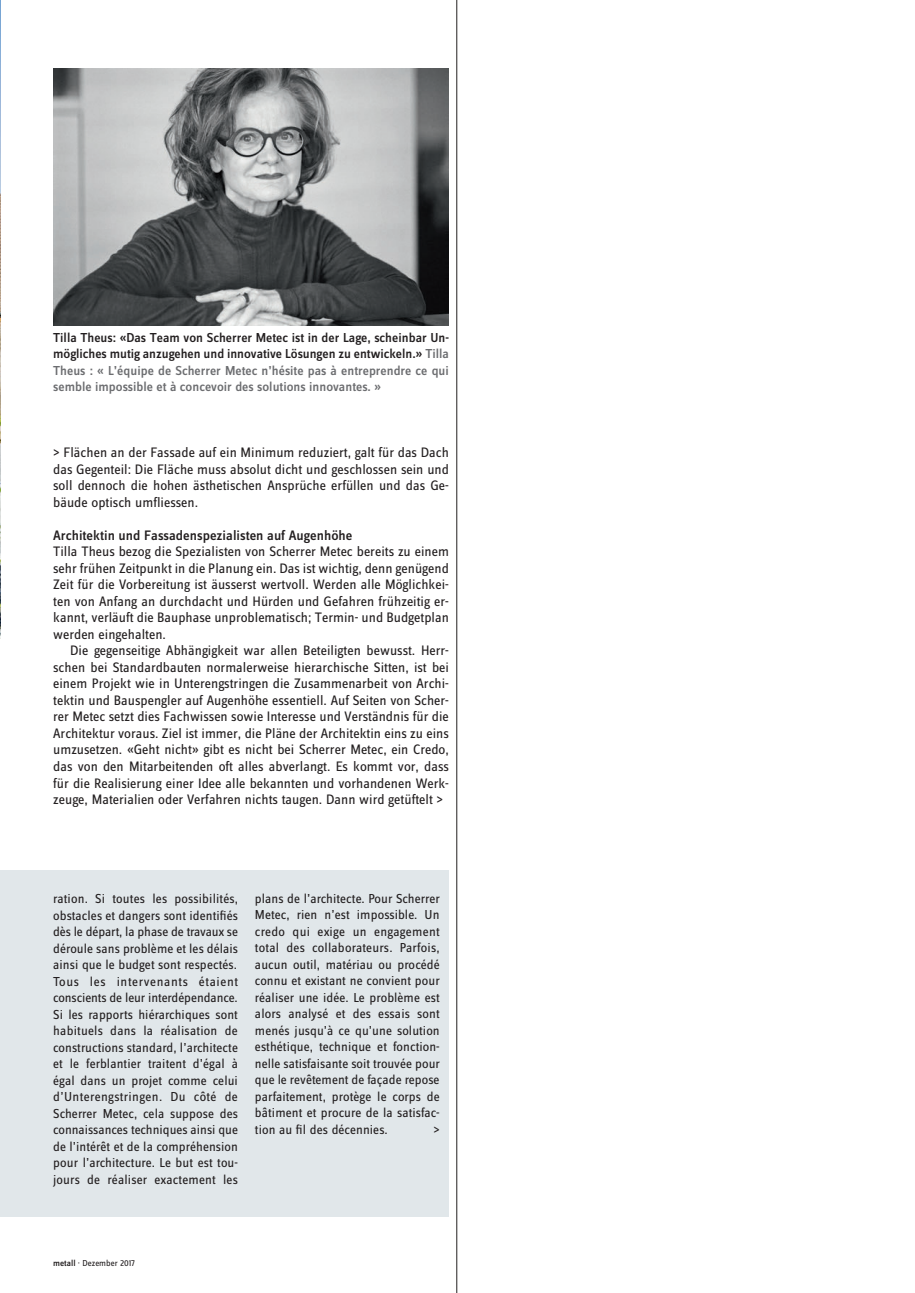
<style>
.page{position:relative;width:915px;height:1293px;background:#fff}
.page>*{position:absolute;margin:0;border:0;box-sizing:border-box;transform-origin:0 0}
.DE_Grundtext_o_EZ{font:14.25px/16.5px "Zine Sans Dis";color:#231f20;text-align:justify}
.DE_Grundtext_o_EZ-2{font:500 14.25px "Zine Sans Dis";color:#231f20}
.FR_Grundtext_ohne_EZ{font:13.5px/16.5px "Zine Sans Dis";letter-spacing:.005em;color:#231f20;text-align:justify}
.DE_Legende_9__medium{font:500 13.5px/16.5px "Zine Sans Dis";color:#231f20;text-align:justify}
.t1{font:9px "Zine Sans Dis";color:#231f20}
.s1{color:#6c6d70}
.s2{font-weight:500}
</style>
<div class="page">
<div style="left:0;top:870px;width:449px;height:346px;background:#e1e7ea"></div>
<img style="left:0;top:0;width:1px;height:639px">
<img style="left:53px;top:68px;width:396px;height:257px">
<hr style="left:456px;top:0;width:1px;height:1293px;background:#231f20">
<p class="DE_Legende_9__medium" style="left:53px;top:330px;width:397px">Tilla Theus: «Das Team von Scherrer Metec ist in der Lage, scheinbar Un&shy;mögliches mutig anzugehen und innovative Lösungen zu entwickeln.» <span class="s1">Tilla Theus : « L’équipe de Scherrer Metec n’hésite pas à entreprendre ce qui semble impossible et à concevoir des solutions innovantes. »</span></p>
<p class="DE_Grundtext_o_EZ" style="left:53px;top:445px;width:397px">&gt; Flächen an der Fassade auf ein Minimum reduziert, galt für das Dach das Gegenteil: Die Fläche muss absolut dicht und geschlossen sein und soll dennoch die hohen ästhetischen Ansprüche erfüllen und das Ge&shy;bäude optisch umfliessen.</p>
<p class="DE_Grundtext_o_EZ-2" style="left:53px;top:528px;width:300px">Architektin und Fassadenspezialisten auf Augenhöhe</p>
<p class="DE_Grundtext_o_EZ" style="left:53px;top:544px;width:397px">Tilla Theus bezog die Spezialisten von Scherrer Metec bereits zu einem sehr frühen Zeitpunkt in die Planung ein. Das ist wichtig, denn genügend Zeit für die Vorbereitung ist äusserst wertvoll. Werden alle Möglichkei&shy;ten von Anfang an durchdacht und Hürden und Gefahren frühzeitig er&shy;kannt, verläuft die Bauphase unproblematisch; Termin- und Budgetplan werden eingehalten.</p>
<p class="DE_Grundtext_o_EZ" style="left:53px;top:643px;width:397px;text-indent:17px">Die gegenseitige Abhängigkeit war allen Beteiligten bewusst. Herr&shy;schen bei Standardbauten normalerweise hierarchische Sitten, ist bei einem Projekt wie in Unterengstringen die Zusammenarbeit von Archi&shy;tektin und Bauspengler auf Augenhöhe essentiell. Auf Seiten von Scher&shy;rer Metec setzt dies Fachwissen sowie Interesse und Verständnis für die Architektur voraus. Ziel ist immer, die Pläne der Architektin eins zu eins umzusetzen. «Geht nicht» gibt es nicht bei Scherrer Metec, ein Credo, das von den Mitarbeitenden oft alles abverlangt. Es kommt vor, dass für die Realisierung einer Idee alle bekannten und vorhandenen Werk&shy;zeuge, Materialien oder Verfahren nichts taugen. Dann wird getüftelt &gt;</p>
<p class="FR_Grundtext_ohne_EZ" style="left:53px;top:891px;width:186px">ration. Si toutes les possibilités, obstacles et dangers sont identifiés dès le départ, la phase de travaux se déroule sans problème et les délais ainsi que le budget sont respectés.</p>
<p class="FR_Grundtext_ohne_EZ" style="left:53px;top:973px;width:186px">Tous les intervenants étaient conscients de leur interdépendance.<br>Si les rapports hiérarchiques sont habituels dans la réalisation de constructions standard, l’architecte et le ferblantier traitent d’égal à égal dans un projet comme celui d’Unterengstringen. Du côté de Scherrer Metec, cela suppose des connaissances techniques ainsi que de l’intérêt et de la compréhension pour l’architecture. Le but est tou&shy;jours de réaliser exactement les</p>
<p class="FR_Grundtext_ohne_EZ" style="left:255px;top:891px;width:186px">plans de l’architecte. Pour Scherrer Metec, rien n’est impossible. Un credo qui exige un engagement total des collaborateurs. Parfois, aucun outil, matériau ou procédé connu et existant ne convient pour réaliser une idée. Le problème est alors analysé et des essais sont menés jusqu’à ce qu’une solution esthétique, technique et fonction&shy;nelle satisfaisante soit trouvée pour que le revêtement de façade repose parfaitement, protège le corps de bâtiment et procure de la satisfac&shy;tion au fil des décennies.</p>
<p class="FR_Grundtext_ohne_EZ" style="left:433px;top:1122px;width:8px">&gt;</p>
<p class="t1" style="left:53px;top:1259px;width:83px"><span class="s2">metall</span> · Dezember 2017</p>
</div>
